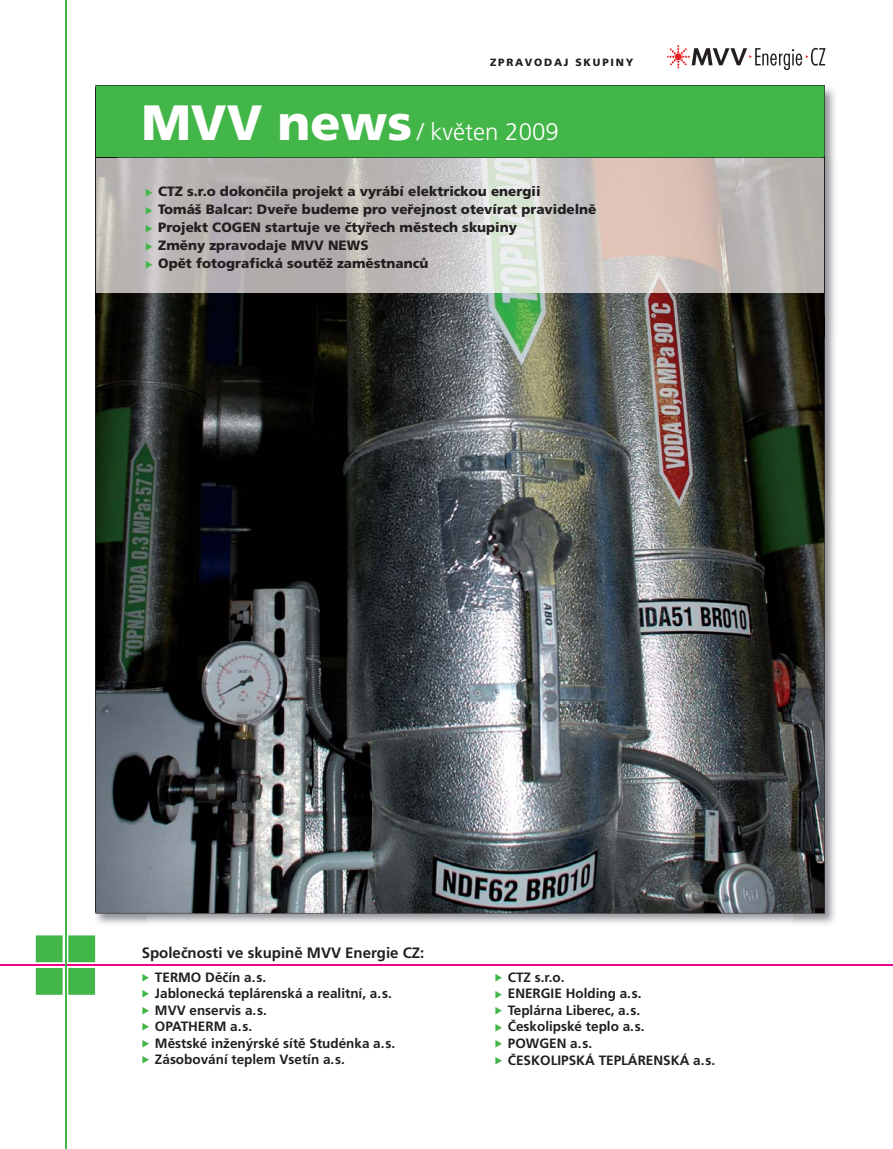
<style>
.page{position:relative;width:893px;height:1149px;background:#fff}
.page>*{position:absolute;margin:0;border:0;box-sizing:border-box;transform-origin:0 0}
.t1{font:300 24px "Frutiger CE";color:#fff}
.t2{font:700 15px "Frutiger CE";color:#231f20}
.t3{font:700 13.5px/16.5px "Frutiger CE";color:#231f20}
.t4{font:900 13.5px/18px "Frutiger CE";color:#231f20}
.t5{font:900 10.5px "Frutiger CE";letter-spacing:.17em;color:#231f20}
.s1{font-weight:900;font-size:49.5px}
</style>
<div class="page">
<img style="left:825px;top:88px;width:10px;height:69px">
<img style="left:95px;top:913px;width:52px;height:11px">
<img style="left:792px;top:337px;width:43px;height:587px">
<img style="left:147px;top:913px;width:645px;height:10px">
<img style="left:95px;top:292px;width:730px;height:621px">
<img style="left:116px;top:158px;width:708px;height:134px">
<div style="left:95px;top:85px;width:730px;height:73px;background:#43b649"></div>
<svg style="left:667px;top:45px;width:159px;height:25px"></svg>
<svg style="left:36px;top:935px;width:59px;height:26px;background:#51bb57"></svg>
<svg style="left:36px;top:967px;width:59px;height:27px;background:#55bd5a"></svg>
<hr style="left:0;top:964px;width:893px;height:1px;background:#ec008c">
<hr style="left:65px;top:0;width:1px;height:1148px;background:#43b649">
<img style="left:824px;top:157px;width:11px;height:180px">
<hr style="left:824px;top:157px;width:1px;height:159px;background:#231f20">
<img style="left:97px;top:158px;width:19px;height:156px">
<svg style="left:95px;top:292px;width:2px;height:22px"></svg>
<img style="left:96px;top:158px;width:1px;height:134px">
<svg style="left:96px;top:157px;width:20px;height:1px"></svg>
<img style="left:96px;top:154px;width:20px;height:3px">
<hr style="left:95px;top:154px;width:1px;height:139px;background:#231f20">
<svg style="left:146px;top:188px;width:6px;height:8px"></svg>
<svg style="left:146px;top:206px;width:6px;height:8px"></svg>
<svg style="left:146px;top:224px;width:6px;height:8px"></svg>
<svg style="left:146px;top:242px;width:6px;height:8px"></svg>
<svg style="left:146px;top:260px;width:6px;height:8px"></svg>
<p class="t5" style="left:490px;top:57px;width:145px">ZPRAVODAJ SKUPINY</p>
<h1 class="t1" style="left:141px;top:120px;width:419px"><span class="s1">MVV news</span> / květen 2009</h1>
<p class="t4" style="left:158px;top:183px;width:440px">CTZ s.r.o dokončila projekt a vyrábí elektrickou energii<br>Tomáš Balcar: Dveře budeme pro veřejnost otevírat pravidelně Projekt COGEN startuje ve čtyřech městech skupiny<br>Změny zpravodaje MVV NEWS<br>Opět fotografická soutěž zaměstnanců</p>
<p class="t2" style="left:142px;top:944px;width:284px">Společnosti ve skupině MVV Energie CZ:</p>
<p class="t3" style="left:155px;top:969px;width:242px">TERMO Děčín a.s.<br>Jablonecká teplárenská a realitní, a.s.<br>MVV enservis a.s.<br>OPATHERM a.s.<br>Městské inženýrské sítě Studénka a.s.<br>Zásobování teplem Vsetín a.s.</p>
<p class="t3" style="left:508px;top:969px;width:209px">CTZ s.r.o.<br>ENERGIE Holding a.s.<br>Teplárna Liberec, a.s.<br>Českolipské teplo a.s.<br>POWGEN a.s.<br>ČESKOLIPSKÁ TEPLÁRENSKÁ a.s.</p>
</div>
